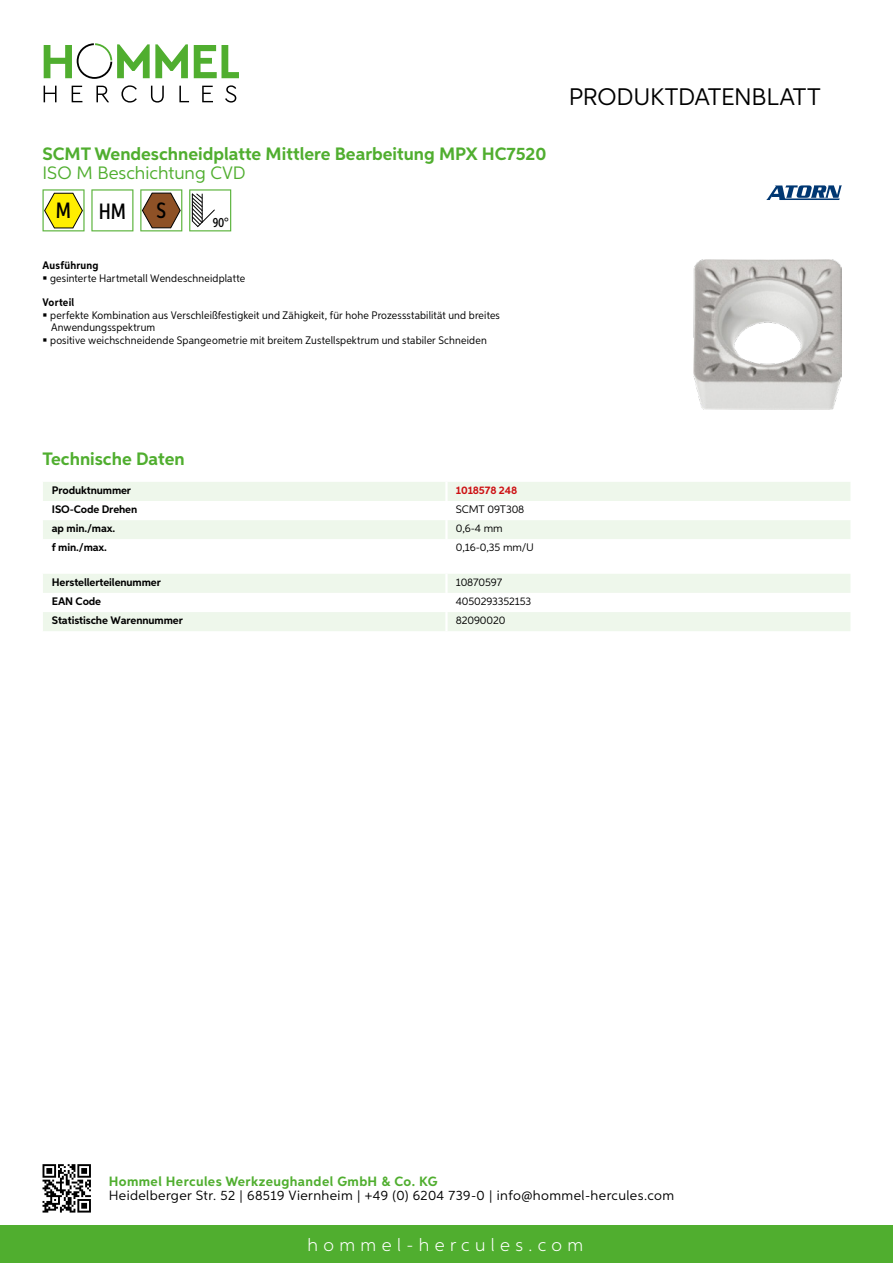
<style>
.page{position:relative;width:893px;height:1263px;background:#fff}
.page>*{position:absolute;margin:0;border:0;box-sizing:border-box;transform-origin:0 0}
.t1{font:24px "Aspira";letter-spacing:-.01em;color:#000}
.t2{font:500 22.2px "Aspira XX Nar";color:#000}
.t3{font:700 18px "Aspira";color:#50ae2f}
.t4{font:300 18px "Aspira";letter-spacing:.3em;color:#fff}
.t5{font:18px "Aspira";color:#50ae2f}
.t6{font:13.5px "Aspira";letter-spacing:.03em;color:#000}
.t7{font:700 13.5px "Aspira";letter-spacing:.03em;color:#50ae2f}
.t8{font:500 13.35px "Aspira XX Nar";color:#000}
.t9{font:10.95px/12.5px "Aspira Nar";letter-spacing:.015em;color:#000}
.t10{font:700 10.95px "Aspira";letter-spacing:-.01em;color:#000}
.t11{font:10.95px "Aspira";letter-spacing:-.01em;color:#000}
.t12{font:700 10.95px "Aspira Nar";letter-spacing:.02em;color:#000}
.t13{font:700 10.95px "Aspira";letter-spacing:-.01em;color:#cd1013}
</style>
<div class="page">
<div style="left:0;top:1226px;width:893px;height:37px;background:#50ae2f"></div>
<svg style="left:43px;top:1164px;width:48px;height:48px"></svg>
<svg style="left:194px;top:45px;width:45px;height:33px"></svg>
<svg style="left:44px;top:43px;width:144px;height:36px"></svg>
<svg style="left:44px;top:86px;width:13px;height:16px"></svg>
<svg style="left:72px;top:86px;width:10px;height:16px"></svg>
<svg style="left:96px;top:86px;width:13px;height:16px"></svg>
<svg style="left:121px;top:85px;width:16px;height:18px"></svg>
<svg style="left:151px;top:86px;width:13px;height:17px"></svg>
<svg style="left:179px;top:86px;width:10px;height:16px"></svg>
<svg style="left:202px;top:86px;width:11px;height:16px"></svg>
<svg style="left:225px;top:85px;width:11px;height:18px"></svg>
<div style="left:43px;top:482px;width:807px;height:19px;background:#eef7eb"></div>
<div style="left:43px;top:520px;width:807px;height:19px;background:#eef7eb"></div>
<hr style="left:445px;top:482px;width:3px;height:19px;background:#fff">
<hr style="left:445px;top:520px;width:3px;height:19px;background:#fff">
<svg style="left:43px;top:574px;width:807px;height:57px"></svg>
<hr style="left:445px;top:612px;width:3px;height:19px;background:#fff">
<svg style="left:43px;top:189px;width:42px;height:42px"></svg>
<svg style="left:91px;top:189px;width:42px;height:42px"></svg>
<svg style="left:140px;top:189px;width:42px;height:42px"></svg>
<svg style="left:189px;top:189px;width:42px;height:42px"></svg>
<img style="left:694px;top:259px;width:148px;height:150px">
<svg style="left:766px;top:185px;width:76px;height:15px"></svg>
<h3 class="t3" style="left:43px;top:142px;width:505px">SCMT Wendeschneidplatte Mittlere Bearbeitung MPX HC7520</h3>
<h3 class="t5" style="left:43px;top:162px;width:202px">ISO M Beschichtung CVD</h3>
<h2 class="t2" style="left:56px;top:197px;width:72px">M HM</h2>
<h2 class="t2" style="left:156px;top:197px;width:11px">S</h2>
<p class="t8" style="left:213px;top:215px;width:18px">90°</p>
<p class="t12" style="left:43px;top:259px;width:58px">Ausführung</p>
<p class="t9" style="left:50px;top:272px;width:197px">gesinterte Hartmetall Wendeschneidplatte</p>
<p class="t12" style="left:43px;top:296px;width:33px">Vorteil</p>
<p class="t9" style="left:50px;top:309px;width:451px">perfekte Kombination aus Verschleißfestigkeit und Zähigkeit, für hohe Prozessstabilität und breites<br>Anwendungsspektrum<br>positive weichschneidende Spangeometrie mit breitem Zustellspektrum und stabiler Schneiden</p>
<h1 class="t1" style="left:569px;top:82px;width:253px">Produktdatenblatt</h1>
<h3 class="t3" style="left:43px;top:448px;width:144px">Technische Daten</h3>
<p class="t10" style="left:52px;top:483px;width:81px">Produktnummer</p>
<p class="t13" style="left:456px;top:483px;width:63px">1018578 248</p>
<p class="t10" style="left:52px;top:502px;width:87px">ISO-Code Drehen</p>
<p class="t11" style="left:456px;top:502px;width:70px">SCMT 09T308</p>
<p class="t10" style="left:52px;top:521px;width:65px">ap min./max.</p>
<p class="t11" style="left:456px;top:522px;width:48px">0,6-4 mm</p>
<p class="t10" style="left:52px;top:541px;width:57px">f min./max.</p>
<p class="t11" style="left:456px;top:541px;width:78px">0,16-0,35 mm/U</p>
<p class="t10" style="left:52px;top:575px;width:111px">Herstellerteilenummer</p>
<p class="t11" style="left:456px;top:575px;width:48px">10870597</p>
<p class="t10" style="left:52px;top:594px;width:51px">EAN Code</p>
<p class="t11" style="left:456px;top:594px;width:77px">4050293352153</p>
<p class="t10" style="left:52px;top:613px;width:132px">Statistische Warennummer</p>
<p class="t11" style="left:456px;top:613px;width:51px">82090020</p>
<p class="t7" style="left:109px;top:1172px;width:330px">Hommel Hercules Werkzeughandel GmbH &amp; Co. KG</p>
<p class="t6" style="left:109px;top:1187px;width:567px">Heidelberger Str. 52 | 68519 Viernheim | +49 (0) 6204 739-0 | info@hommel-hercules.com</p>
<h3 class="t4" style="left:307px;top:1234px;width:277px">hommel-hercules.com</h3>
</div>
